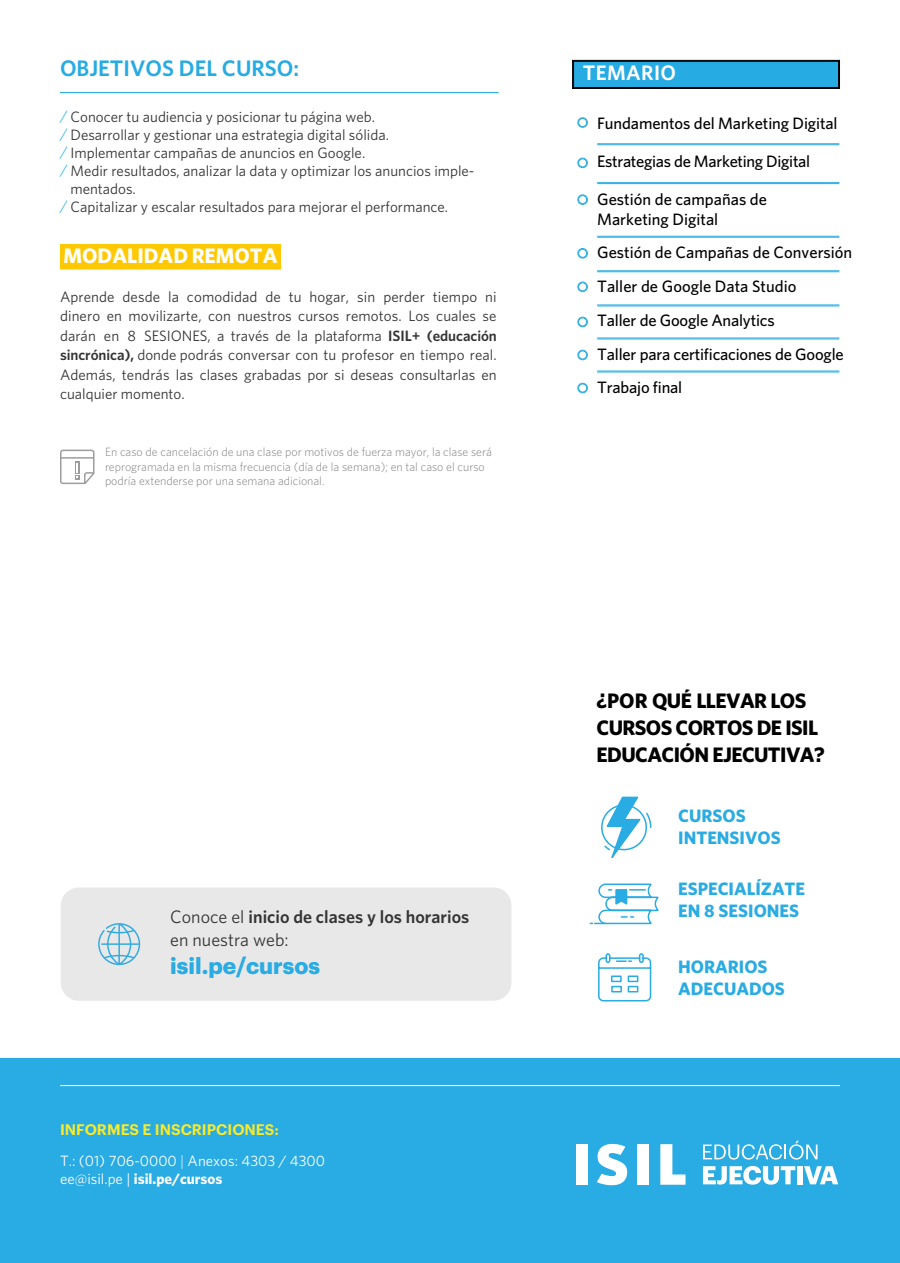
<style>
.page{position:relative;width:900px;height:1263px;background:#fff}
.page>*{position:absolute;margin:0;border:0;box-sizing:border-box;transform-origin:0 0}
.t1{font:600 22.5px "Whitney";color:#27abe3}
.t2{font:700 22.5px "Graphik";color:#29abe3}
.t3{font:700 21px/27px "Whitney";letter-spacing:-.03em;color:#010101}
.t4{font:700 21px "Whitney";color:#fff}
.t5{font:600 21px "Whitney";letter-spacing:.02em;color:#fff}
.t6{font:700 18px/21.6px "Whitney";color:#29abe3}
.t7{font:600 18px/22.5px "Whitney";color:#343434}
.t8{font:500 16.5px/34.2px "Whitney";letter-spacing:-.005em;color:#000}
.t9{font:15px/19.5px "Whitney";color:#333}
.t10{font:15px/18px "Whitney";color:#fff}
.t11{font:600 15px "Graphik";color:#faea27}
.t12{font:300 12px/14.4px "Whitney";color:#808080}
.s1{color:#3cbdee}
.s2{font-weight:600}
.s3{font-weight:400}
.s4{font-weight:300}
.s5{font-weight:700}
</style>
<div class="page">
<hr style="left:60px;top:92px;width:439px;height:1px;background:#27abe3">
<hr style="left:597px;top:143px;width:242px;height:1px;background:#27abe3">
<hr style="left:597px;top:144px;width:242px;height:1px;background:#27abe3">
<hr style="left:597px;top:270px;width:242px;height:1px;background:#27abe3">
<hr style="left:597px;top:271px;width:242px;height:1px;background:#27abe3">
<hr style="left:597px;top:305px;width:242px;height:1px;background:#27abe3">
<hr style="left:597px;top:306px;width:242px;height:1px;background:#27abe3">
<hr style="left:597px;top:236px;width:242px;height:1px;background:#27abe3">
<hr style="left:597px;top:237px;width:242px;height:1px;background:#27abe3">
<hr style="left:597px;top:182px;width:242px;height:1px;background:#27abe3">
<hr style="left:597px;top:183px;width:242px;height:1px;background:#27abe3">
<svg style="left:572px;top:60px;width:268px;height:29px;background:#239ccf"></svg>
<div style="left:573px;top:61px;width:266px;height:27px;border:1px solid #000"></div>
<div style="left:578px;top:117px;width:10px;height:11px;border:1px solid #27abe3;border-radius:50%"></div>
<div style="left:579px;top:118px;width:8px;height:9px;border:1px solid #27abe3;border-radius:50%"></div>
<div style="left:578px;top:158px;width:10px;height:10px;border:1px solid #27abe3;border-radius:50%"></div>
<div style="left:579px;top:159px;width:8px;height:8px;border:1px solid #27abe3;border-radius:50%"></div>
<div style="left:578px;top:195px;width:10px;height:10px;border:1px solid #27abe3;border-radius:50%"></div>
<div style="left:579px;top:195px;width:8px;height:9px;border:1px solid #27abe3;border-radius:50%"></div>
<div style="left:578px;top:248px;width:10px;height:10px;border:1px solid #27abe3;border-radius:50%"></div>
<div style="left:579px;top:249px;width:8px;height:8px;border:1px solid #27abe3;border-radius:50%"></div>
<div style="left:578px;top:282px;width:10px;height:10px;border:1px solid #27abe3;border-radius:50%"></div>
<div style="left:579px;top:283px;width:8px;height:8px;border:1px solid #27abe3;border-radius:50%"></div>
<div style="left:578px;top:317px;width:10px;height:10px;border:1px solid #27abe3;border-radius:50%"></div>
<div style="left:579px;top:318px;width:8px;height:8px;border:1px solid #27abe3;border-radius:50%"></div>
<hr style="left:597px;top:338px;width:242px;height:1px;background:#27abe3">
<hr style="left:597px;top:339px;width:242px;height:1px;background:#27abe3">
<div style="left:578px;top:350px;width:10px;height:10px;border:1px solid #27abe3;border-radius:50%"></div>
<div style="left:579px;top:351px;width:8px;height:8px;border:1px solid #27abe3;border-radius:50%"></div>
<hr style="left:597px;top:371px;width:242px;height:1px;background:#27abe3">
<hr style="left:597px;top:372px;width:242px;height:1px;background:#27abe3">
<div style="left:578px;top:383px;width:10px;height:10px;border:1px solid #27abe3;border-radius:50%"></div>
<div style="left:579px;top:384px;width:8px;height:8px;border:1px solid #27abe3;border-radius:50%"></div>
<div style="left:60px;top:244px;width:221px;height:25px;background:#fec902"></div>
<svg style="left:60px;top:450px;width:34px;height:34px"></svg>
<div style="left:61px;top:887px;width:451px;height:114px;background:#e9e8e8;border-radius:18px"></div>
<svg style="left:98px;top:923px;width:42px;height:42px"></svg>
<svg style="left:598px;top:953px;width:54px;height:49px"></svg>
<svg style="left:589px;top:883px;width:70px;height:42px"></svg>
<svg style="left:601px;top:796px;width:51px;height:62px"></svg>
<div style="left:0;top:1059px;width:900px;height:204px;background:#29abe3"></div>
<hr style="left:60px;top:1085px;width:780px;height:1px;background:#fff">
<svg style="left:597px;top:1144px;width:30px;height:41px"></svg>
<svg style="left:660px;top:1144px;width:26px;height:41px"></svg>
<svg style="left:703px;top:1141px;width:115px;height:18px"></svg>
<svg style="left:703px;top:1166px;width:92px;height:18px"></svg>
<div style="left:797px;top:1166px;width:5px;height:18px;background:#fff"></div>
<svg style="left:804px;top:1166px;width:34px;height:18px"></svg>
<div style="left:637px;top:1144px;width:12px;height:41px;background:#fff"></div>
<div style="left:576px;top:1144px;width:12px;height:41px;background:#fff"></div>
<h1 class="t1" style="left:60px;top:55px;width:241px">OBJETIVOS DEL CURSO:</h1>
<p class="t9" style="left:60px;top:107px;width:416px;line-height:18px"><span class="s1">/</span> Conocer tu audiencia y posicionar tu página web.<br><span class="s1">/</span> Desarrollar y gestionar una estrategia digital sólida.<br><span class="s1">/</span> Implementar campañas de anuncios en Google.<br><span class="s1">/</span> Medir resultados, analizar la data y optimizar los anuncios imple-</p>
<p class="t9" style="left:60px;top:196px;width:390px"><span class="s1">/</span> Capitalizar y escalar resultados para mejorar el performance.</p>
<p class="t9" style="left:70px;top:178px;width:67px">mentados.</p>
<h2 class="t4" style="left:64px;top:243px;width:215px">MODALIDAD REMOTA</h2>
<p class="t9" style="left:60px;top:286px;width:438px;text-align:justify">Aprende desde la comodidad de tu hogar, sin perder tiempo ni dinero en movilizarte, con nuestros cursos remotos. Los cuales se darán en 8 SESIONES, a través de la plataforma <span class="s2">ISIL+ (educación sincrónica),</span> donde podrás conversar con tu profesor en tiempo real.<br>Además, tendrás las clases grabadas por si deseas consultarlas en cualquier momento.</p>
<p class="t12" style="left:105px;top:445px;width:388px">En caso de cancelación de una clase por motivos de fuerza mayor, la clase será reprogramada en la misma frecuencia (día de la semana); en tal caso el curso podría extenderse por una semana adicional.</p>
<p class="t7" style="left:170px;top:905px;width:301px"><span class="s3">Conoce el</span> inicio de clases y los horarios <span class="s3">en nuestra web:</span></p>
<h1 class="t2" style="left:170px;top:949px;width:151px">isil.pe/cursos</h1>
<p class="t11" style="left:60px;top:1118px;width:220px">INFORMES E INSCRIPCIONES:</p>
<p class="t10" style="left:60px;top:1151px;width:267px">T.: (01) 706-0000 <span class="s4">|</span> Anexos: 4303 / 4300 ee@isil.pe | <span class="s5">isil.pe/cursos</span></p>
<h2 class="t5" style="left:583px;top:60px;width:95px">TEMARIO</h2>
<p class="t8" style="left:597px;top:105px;width:242px">Fundamentos del Marketing Digital</p>
<p class="t8" style="left:597px;top:143px;width:215px">Estrategias de Marketing Digital</p>
<p class="t8" style="left:597px;top:189px;width:171px;line-height:19.8px">Gestión de campañas de<br>Marketing Digital</p>
<p class="t8" style="left:597px;top:234px;width:257px">Gestión de Campañas de Conversión</p>
<p class="t8" style="left:597px;top:269px;width:201px">Taller de Google Data Studio<br>Taller de Google Analytics</p>
<p class="t8" style="left:597px;top:337px;width:248px;line-height:33px">Taller para certificaciones de Google<br>Trabajo final</p>
<h2 class="t3" style="left:597px;top:687px;width:230px">¿POR QUÉ LLEVAR LOS<br>CURSOS CORTOS DE ISIL<br>EDUCACIÓN EJECUTIVA?</h2>
<p class="t6" style="left:678px;top:805px;width:104px">CURSOS<br>INTENSIVOS</p>
<p class="t6" style="left:678px;top:878px;width:129px">ESPECIALÍZATE<br>EN 8 SESIONES</p>
<p class="t6" style="left:678px;top:955px;width:108px">HORARIOS<br>ADECUADOS</p>
</div>
